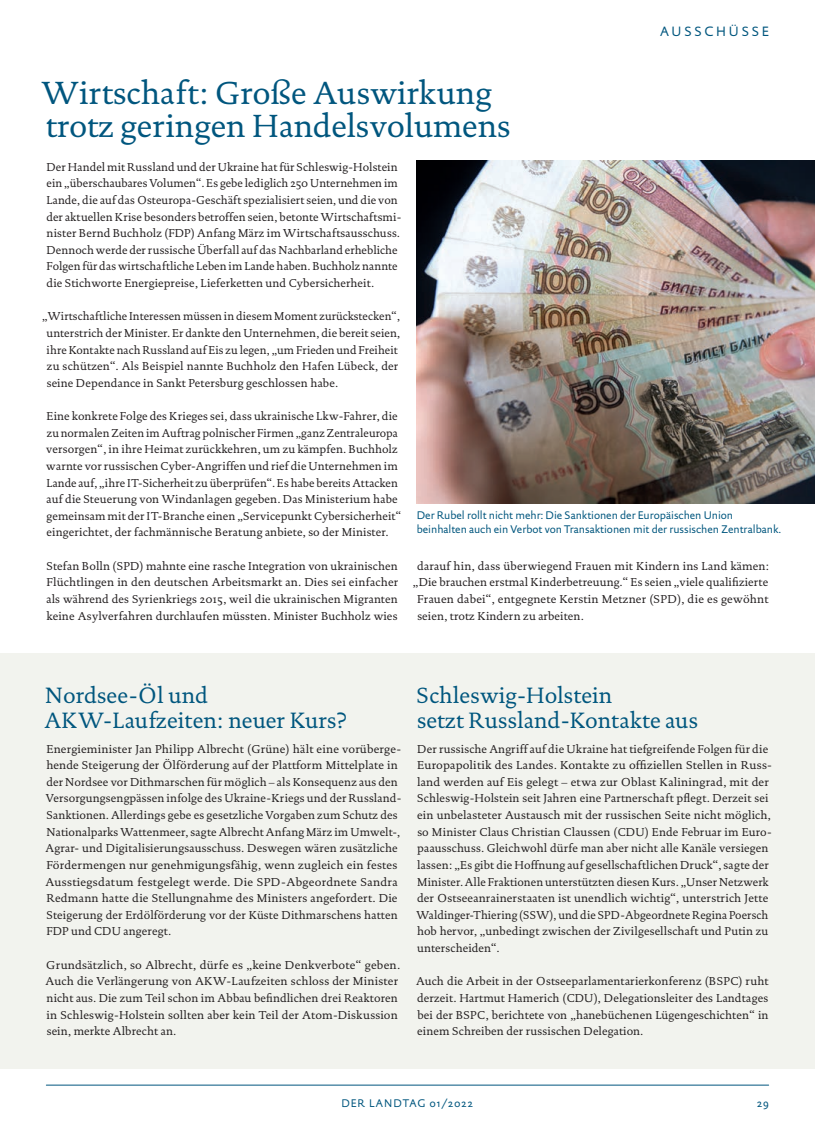
<style>
.page{position:relative;width:815px;height:1134px;background:#fff}
.page>*{position:absolute;margin:0;border:0;box-sizing:border-box;transform-origin:0 0}
._011___H1___Haupttex{font:32.5px/33.2px "DTL Documenta ST";color:#00567e}
._013___H3___Meldunge{font:22.5px/25px "DTL Documenta ST";letter-spacing:.005em;color:#00567e}
.t1{font:13.75px "DTL Documenta Sans ST";letter-spacing:.2em;color:#00567e}
._024___P2___Fließtex{font:11.62px/16.6px "DTL Documenta ST";letter-spacing:.01em;color:#231f20}
._036___BU___links{font:11.25px/13.8px "DTL Documenta Sans T";color:#00567e}
.t2{font:11.25px "DTL Documenta Sans ST";letter-spacing:.08em;color:#00567e}
</style>
<div class="page">
<div style="left:0;top:653px;width:815px;height:415px;background:#f2f3ee"></div>
<img style="left:417px;top:160px;width:398px;height:343px">
<hr style="left:46px;top:1085px;width:723px;height:1px;background:#00567e">
<p class="t1" style="left:660px;top:23px;width:111px">AUSSCHÜSSE</p>
<p class="_011___H1___Haupttex" style="left:42px;top:76px;width:470px">Wirtschaft: Große Auswirkung trotz geringen Handelsvolumens</p>
<p class="_024___P2___Fließtex" style="left:46px;top:158px;width:356px">Der Handel mit Russland und der Ukraine hat für Schleswig-Holstein ein „überschaubares Volumen“. Es gebe lediglich 250 Unternehmen im Lande, die auf das Osteuropa-Geschäft spezialisiert seien, und die von der aktuellen Krise besonders betroffen seien, betonte Wirtschaftsmi&shy;nister Bernd Buchholz (FDP) Anfang März im Wirtschaftsausschuss.<br>Dennoch werde der russische Überfall auf das Nachbarland erhebliche Folgen für das wirtschaftliche Leben im Lande haben. Buchholz nannte die Stichworte Energiepreise, Lieferketten und Cybersicherheit.</p>
<p class="_024___P2___Fließtex" style="left:47px;top:308px;width:355px;text-indent:-4px">„Wirtschaftliche Interessen müssen in diesem Moment zurückstecken“, unterstrich der Minister. Er dankte den Unternehmen, die bereit seien, ihre Kontakte nach Russland auf Eis zu legen, „um Frieden und Freiheit zu schützen“. Als Beispiel nannte Buchholz den Hafen Lübeck, der seine Dependance in Sankt Petersburg geschlossen habe.</p>
<p class="_024___P2___Fließtex" style="left:46px;top:408px;width:356px">Eine konkrete Folge des Krieges sei, dass ukrainische Lkw-Fahrer, die zu normalen Zeiten im Auftrag polnischer Firmen „ganz Zentraleuropa versorgen“, in ihre Heimat zurückkehren, um zu kämpfen. Buchholz warnte vor russischen Cyber-Angriffen und rief die Unternehmen im Lande auf, „ihre IT-Sicherheit zu überprüfen“. Es habe bereits Attacken auf die Steuerung von Windanlagen gegeben. Das Ministerium habe gemeinsam mit der IT-Branche einen „Servicepunkt Cybersicherheit“ eingerichtet, der fachmännische Beratung anbiete, so der Minister.</p>
<p class="_024___P2___Fließtex" style="left:46px;top:557px;width:353px;text-align:justify">Stefan Bolln (SPD) mahnte eine rasche Integration von ukrainischen Flüchtlingen in den deutschen Arbeitsmarkt an. Dies sei einfacher als während des Syrienkriegs 2015, weil die ukrainischen Migranten keine Asylverfahren durchlaufen müssten. Minister Buchholz wies</p>
<p class="_024___P2___Fließtex" style="left:417px;top:557px;width:354px">darauf hin, dass überwiegend Frauen mit Kindern ins Land kämen:</p>
<p class="_036___BU___links" style="left:417px;top:508px;width:366px">Der Rubel rollt nicht mehr: Die Sanktionen der Europäischen Union beinhalten auch ein Verbot von Transaktionen mit der russischen Zentralbank.</p>
<p class="_024___P2___Fließtex" style="left:413px;top:574px;width:357px">„Die brauchen erstmal Kinderbetreuung.“ Es seien „viele qualifizierte</p>
<p class="_024___P2___Fließtex" style="left:417px;top:591px;width:353px">Frauen dabei“, entgegnete Kerstin Metzner (SPD), die es gewöhnt</p>
<p class="_024___P2___Fließtex" style="left:417px;top:607px;width:168px">seien, trotz Kindern zu arbeiten.</p>
<p class="_013___H3___Meldunge" style="left:44px;top:682px;width:304px">Nordsee-Öl und<br>AKW-Laufzeiten: neuer Kurs?</p>
<p class="_024___P2___Fließtex" style="left:45px;top:740px;width:358px">Energieminister Jan Philipp Albrecht (Grüne) hält eine vorüberge&shy;hende Steigerung der Ölförderung auf der Plattform Mittelplate in der Nordsee vor Dithmarschen für möglich – als Konsequenz aus den Versorgungsengpässen infolge des Ukraine-Kriegs und der Russland-Sanktionen. Allerdings gebe es gesetzliche Vorgaben zum Schutz des Nationalparks Wattenmeer, sagte Albrecht Anfang März im Umwelt-, Agrar- und Digitalisierungsausschuss. Deswegen wären zusätzliche Fördermengen nur genehmigungsfähig, wenn zugleich ein festes Ausstiegsdatum festgelegt werde. Die SPD-Abgeordnete Sandra Redmann hatte die Stellungnahme des Ministers angefordert. Die Steigerung der Erdölförderung vor der Küste Dithmarschens hatten FDP und CDU angeregt.</p>
<p class="_024___P2___Fließtex" style="left:45px;top:956px;width:356px">Grundsätzlich, so Albrecht, dürfe es „keine Denkverbote“ geben.<br>Auch die Verlängerung von AKW-Laufzeiten schloss der Minister nicht aus. Die zum Teil schon im Abbau befindlichen drei Reaktoren in Schleswig-Holstein sollten aber kein Teil der Atom-Diskussion sein, merkte Albrecht an.</p>
<p class="_013___H3___Meldunge" style="left:417px;top:682px;width:283px">Schleswig-Holstein<br>setzt Russland-Kontakte aus</p>
<p class="_024___P2___Fließtex" style="left:416px;top:740px;width:357px">Der russische Angriff auf die Ukraine hat tiefgreifende Folgen für die Europapolitik des Landes. Kontakte zu offiziellen Stellen in Russ&shy;land werden auf Eis gelegt – etwa zur Oblast Kaliningrad, mit der Schleswig-Holstein seit Jahren eine Partnerschaft pflegt. Derzeit sei ein unbelasteter Austausch mit der russischen Seite nicht möglich, so Minister Claus Christian Claussen (CDU) Ende Februar im Euro&shy;paausschuss. Gleichwohl dürfe man aber nicht alle Kanäle versiegen lassen: „Es gibt die Hoffnung auf gesellschaftlichen Druck“, sagte der Minister. Alle Fraktionen unterstützten diesen Kurs. „Unser Netzwerk der Ostseeanrainerstaaten ist unendlich wichtig“, unterstrich Jette Waldinger-Thiering (SSW), und die SPD-Abgeordnete Regina Poersch hob hervor, „unbedingt zwischen der Zivilgesellschaft und Putin zu unterscheiden“.</p>
<p class="_024___P2___Fließtex" style="left:416px;top:973px;width:354px;text-align:justify">Auch die Arbeit in der Ostseeparlamentarierkonferenz (BSPC) ruht derzeit. Hartmut Hamerich (CDU), Delegationsleiter des Landtages bei der BSPC, berichtete von „hanebüchenen Lügengeschichten“ in einem Schreiben der russischen Delegation.</p>
<p class="t2" style="left:341px;top:1097px;width:133px">DER LANDTAG 01/2022</p>
<p class="t2" style="left:757px;top:1097px;width:13px">29</p>
</div>
